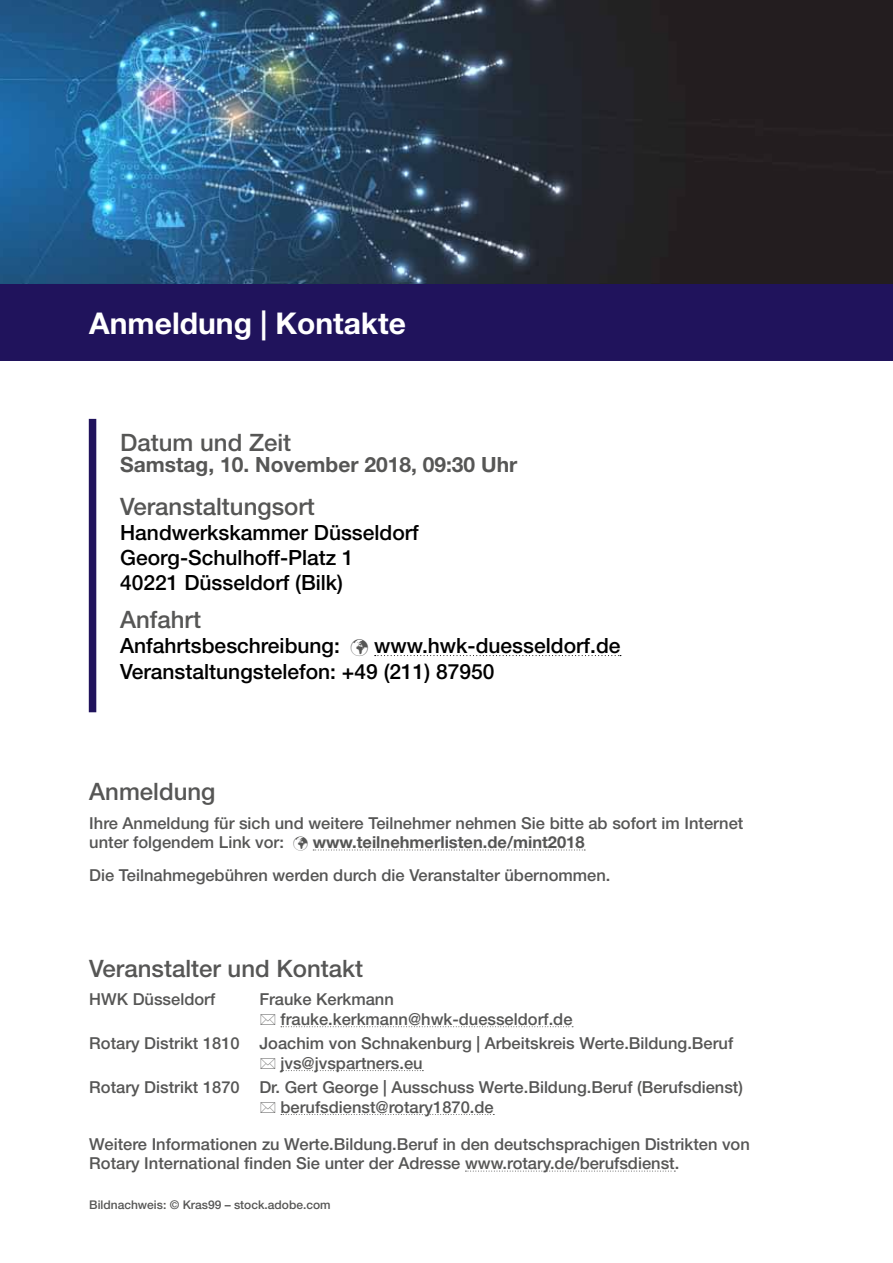
<style>
.page{position:relative;width:893px;height:1263px;background:#fff}
.page>*{position:absolute;margin:0;border:0;box-sizing:border-box;transform-origin:0 0}
.t1{font:700 30px "Helvetica Neue";color:#fff}
.t2{font:500 24px "Helvetica Neue";color:#565655}
.t3{font:500 21px/25.2px "Helvetica Neue";color:#000}
.t4{font:700 21px "Helvetica Neue";color:#565655}
.t5{font:500 16.5px/19.8px "Helvetica Neue";color:#565655}
.t6{font:500 12px "Helvetica Neue";color:#565655}
.s1{color:#565655}
.s2{font-weight:700}
</style>
<div class="page">
<img style="left:1px;top:0;width:892px;height:284px">
<svg style="left:375px;top:655px;width:246px;height:1px"></svg>
<svg style="left:313px;top:849px;width:272px;height:1px"></svg>
<svg style="left:281px;top:1026px;width:292px;height:1px"></svg>
<svg style="left:281px;top:1070px;width:142px;height:1px"></svg>
<svg style="left:281px;top:1114px;width:213px;height:1px"></svg>
<svg style="left:465px;top:1171px;width:210px;height:1px"></svg>
<div style="left:89px;top:419px;width:7px;height:293px;background:#20135c"></div>
<div style="left:0;top:284px;width:893px;height:76px;background:#20135c"></div>
<h1 class="t1" style="left:89px;top:305px;width:318px">Anmeldung | Kontakte</h1>
<h2 class="t2" style="left:120px;top:428px;width:173px">Datum und Zeit</h2>
<p class="t4" style="left:120px;top:452px;width:399px">Samstag, 10. November 2018, 09:30 Uhr</p>
<h2 class="t2" style="left:120px;top:492px;width:196px">Veranstaltungsort</h2>
<p class="t3" style="left:120px;top:520px;width:300px">Handwerkskammer Düsseldorf<br>Georg-Schulhoff-Platz 1<br>40221 Düsseldorf (Bilk)</p>
<h2 class="t2" style="left:120px;top:605px;width:82px">Anfahrt</h2>
<p class="t3" style="left:120px;top:633px;width:502px">Anfahrtsbeschreibung: <span class="s1">✓</span> www.hwk-duesseldorf.de<br>Veranstaltungstelefon: +49 (211) 87950</p>
<h2 class="t2" style="left:89px;top:777px;width:128px">Anmeldung</h2>
<p class="t5" style="left:89px;top:813px;width:656px">Ihre Anmeldung für sich und weitere Teilnehmer nehmen Sie bitte ab sofort im Internet unter folgendem Link vor: ✓ <span class="s2">www.teilnehmerlisten.de/mint2018</span></p>
<p class="t5" style="left:89px;top:865px;width:523px">Die Teilnahmegebühren werden durch die Veranstalter übernommen.</p>
<h2 class="t2" style="left:89px;top:954px;width:275px">Veranstalter und Kontakt</h2>
<p class="t5" style="left:89px;top:989px;width:127px">HWK Düsseldorf</p>
<p class="t5" style="left:281px;top:989px;width:293px;text-indent:-21px">Frauke Kerkmann frauke.kerkmann@hwk-duesseldorf.de</p>
<p class="t5" style="left:281px;top:1033px;width:454px;text-indent:-191px">Rotary Distrikt 1810 Joachim von Schnakenburg | Arbeitskreis Werte.Bildung.Beruf jvs@jvspartners.eu</p>
<p class="t5" style="left:281px;top:1077px;width:464px;text-indent:-191px">Rotary Distrikt 1870 Dr. Gert George | Ausschuss Werte.Bildung.Beruf (Berufsdienst) berufsdienst@rotary1870.de</p>
<p class="t5" style="left:89px;top:1134px;width:662px">Weitere Informationen zu Werte.Bildung.Beruf in den deutschsprachigen Distrikten von<br>Rotary International finden Sie unter der Adresse www.rotary.de/berufsdienst.</p>
<p class="t6" style="left:89px;top:1197px;width:243px">Bildnachweis: © Kras99 – stock.adobe.com</p>
</div>
